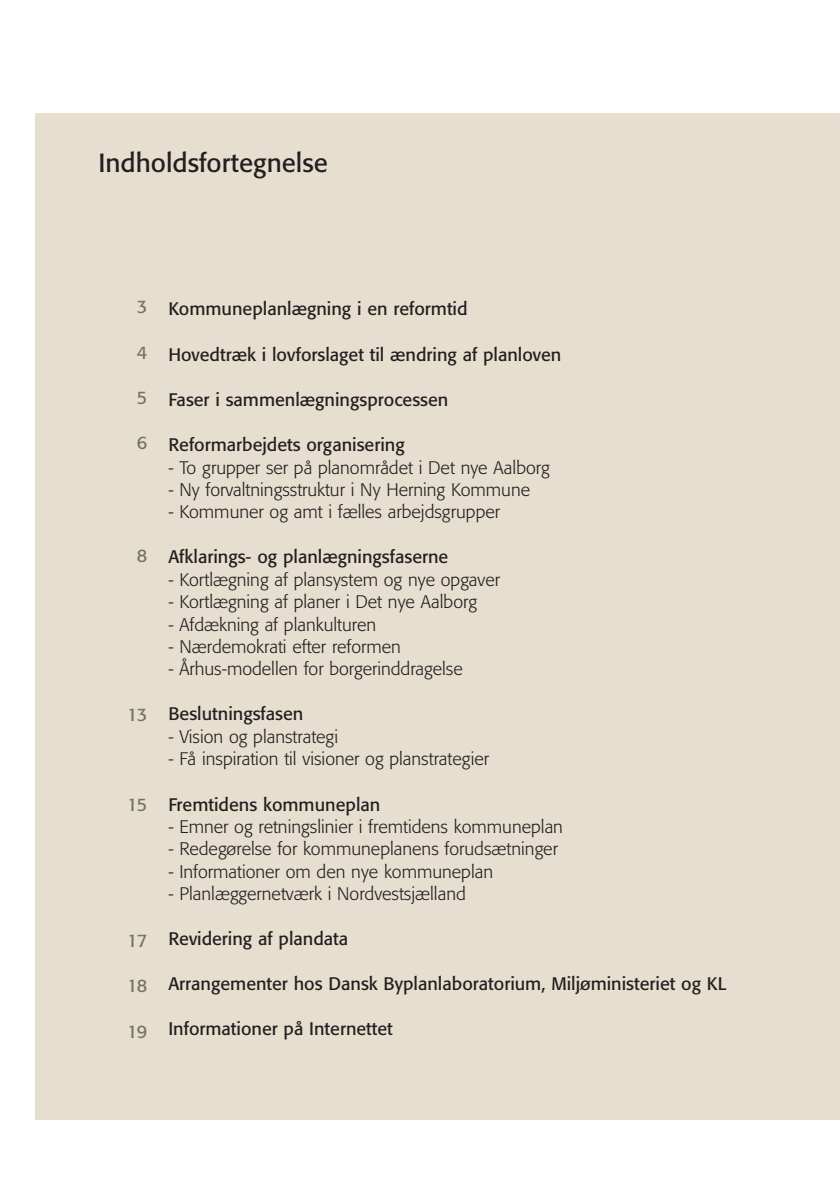
<style>
.page{position:relative;width:840px;height:1190px;background:#fff}
.page>*{position:absolute;margin:0;border:0;box-sizing:border-box;transform-origin:0 0}
.t1{font:26px "Formata";color:#231f20}
.t2{font:300 18px "Formata";color:#231f20}
.t3{font:18px "Formata";color:#231f20}
.t4{font:18px "Formata";letter-spacing:-.04em;color:#757264}
</style>
<div class="page">
<div style="left:35px;top:113px;width:805px;height:1006px;background:#e6dfcf"></div>
<h1 class="t1" style="left:98px;top:151px;width:231px">Indholdsfortegnelse</h1>
<p class="t4" style="left:137px;top:299px;width:12px">3</p>
<p class="t4" style="left:137px;top:344px;width:12px">4</p>
<p class="t4" style="left:137px;top:389px;width:12px">5</p>
<p class="t4" style="left:137px;top:435px;width:12px">6</p>
<p class="t4" style="left:137px;top:548px;width:12px">8</p>
<p class="t4" style="left:127px;top:706px;width:22px">13</p>
<p class="t4" style="left:127px;top:797px;width:22px">15</p>
<p class="t4" style="left:127px;top:933px;width:22px">17</p>
<p class="t4" style="left:127px;top:978px;width:22px">18</p>
<p class="t4" style="left:127px;top:1023px;width:22px">19</p>
<p class="t3" style="left:168px;top:301px;width:301px">Kommuneplanlægning i en reformtid</p>
<p class="t3" style="left:168px;top:346px;width:395px">Hovedtræk i lovforslaget til ændring af planloven</p>
<p class="t3" style="left:168px;top:391px;width:281px">Faser i sammenlægningsprocessen</p>
<p class="t3" style="left:168px;top:437px;width:238px">Reformarbejdets organisering</p>
<p class="t2" style="left:168px;top:459px;width:383px">- To grupper ser på planområdet i Det nye Aalborg</p>
<p class="t2" style="left:168px;top:482px;width:363px">- Ny forvaltningsstruktur i Ny Herning Kommune</p>
<p class="t2" style="left:168px;top:504px;width:333px">- Kommuner og amt i fælles arbejdsgrupper</p>
<p class="t3" style="left:168px;top:549px;width:281px">Afklarings- og planlægningsfaserne</p>
<p class="t2" style="left:168px;top:572px;width:333px">- Kortlægning af plansystem og nye opgaver</p>
<p class="t2" style="left:168px;top:594px;width:310px">- Kortlægning af planer i Det nye Aalborg</p>
<p class="t2" style="left:168px;top:616px;width:209px">- Afdækning af plankulturen</p>
<p class="t2" style="left:168px;top:638px;width:234px">- Nærdemokrati efter reformen</p>
<p class="t2" style="left:168px;top:661px;width:296px">- Århus-modellen for borgerinddragelse</p>
<p class="t3" style="left:168px;top:706px;width:136px">Beslutningsfasen</p>
<p class="t2" style="left:168px;top:729px;width:171px">- Vision og planstrategi</p>
<p class="t2" style="left:168px;top:751px;width:322px">- Få inspiration til visioner og planstrategier</p>
<p class="t3" style="left:168px;top:796px;width:213px">Fremtidens kommuneplan</p>
<p class="t2" style="left:168px;top:819px;width:396px">- Emner og retningslinier i fremtidens kommuneplan</p>
<p class="t2" style="left:168px;top:841px;width:391px">- Redegørelse for kommuneplanens forudsætninger</p>
<p class="t2" style="left:168px;top:863px;width:326px">- Informationer om den nye kommuneplan</p>
<p class="t2" style="left:168px;top:885px;width:299px">- Planlæggernetværk i Nordvestsjælland</p>
<p class="t3" style="left:168px;top:930px;width:181px">Revidering af plandata</p>
<p class="t3" style="left:168px;top:976px;width:559px">Arrangementer hos Dansk Byplanlaboratorium, Miljøministeriet og KL</p>
<p class="t3" style="left:168px;top:1021px;width:226px">Informationer på Internettet</p>
</div>
